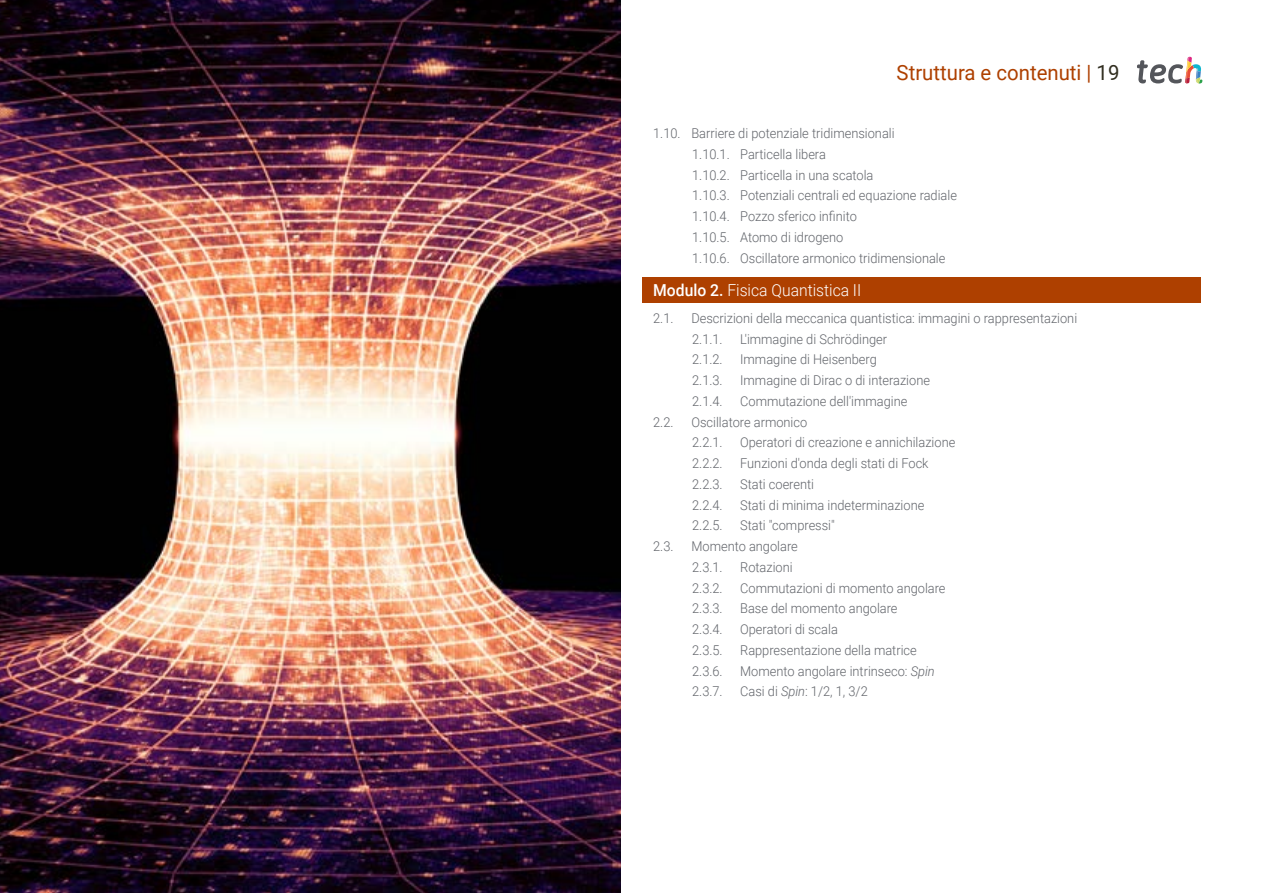
<style>
.page{position:relative;width:1263px;height:893px;background:#fff}
.page>*{position:absolute;margin:0;border:0;box-sizing:border-box;transform-origin:0 0}
.t1{font:21px "Roboto";color:#ae4000}
.t2{font:300 16.5px "Roboto";color:#fff;scale:.95 1}
.t3{font:300 13.5px/20.7px "Roboto";color:#61646a;scale:.95 1}
.s1{color:#312e20}
.s2{font-weight:500}
.s3{font-style:italic}
</style>
<div class="page">
<svg style="left:1137px;top:57px;width:65px;height:27px"></svg>
<div style="left:642px;top:277px;width:559px;height:25px;background:#ae4000"></div>
<img style="left:0;top:0;width:621px;height:893px">
<h1 class="t1" style="left:897px;top:57px;width:224px">Struttura e contenuti | <span class="s1">19</span></h1>
<p class="t3" style="left:692px;top:122px;width:280px;text-indent:-39px">1.10. Barriere di potenziale tridimensionali<br>1.10.1. Particella libera<br>1.10.2. Particella in una scatola<br>1.10.3. Potenziali centrali ed equazione radiale 1.10.4. Pozzo sferico infinito<br>1.10.5. Atomo di idrogeno<br>1.10.6. Oscillatore armonico tridimensionale</p>
<p class="t2" style="left:653px;top:278px;width:221px"><span class="s2">Modulo 2.</span> Fisica Quantistica II</p>
<p class="t3" style="left:653px;top:307px;width:23px">2.1.</p>
<p class="t3" style="left:691px;top:307px;width:408px">Descrizioni della meccanica quantistica: immagini o rappresentazioni<br>2.1.1.</p>
<p class="t3" style="left:740px;top:328px;width:156px">L'immagine di Schrödinger</p>
<p class="t3" style="left:692px;top:349px;width:34px">2.1.2.</p>
<p class="t3" style="left:740px;top:349px;width:145px">Immagine di Heisenberg</p>
<p class="t3" style="left:692px;top:369px;width:34px">2.1.3.</p>
<p class="t3" style="left:740px;top:369px;width:201px">Immagine di Dirac o di interazione</p>
<p class="t3" style="left:692px;top:390px;width:34px">2.1.4.</p>
<p class="t3" style="left:740px;top:390px;width:177px">Commutazione dell'immagine</p>
<p class="t3" style="left:653px;top:411px;width:23px">2.2.</p>
<p class="t3" style="left:691px;top:411px;width:123px">Oscillatore armonico<br>2.2.1.</p>
<p class="t3" style="left:740px;top:432px;width:228px">Operatori di creazione e annichilazione</p>
<p class="t3" style="left:692px;top:452px;width:34px">2.2.2.</p>
<p class="t3" style="left:740px;top:452px;width:200px">Funzioni d'onda degli stati di Fock</p>
<p class="t3" style="left:692px;top:473px;width:34px">2.2.3.</p>
<p class="t3" style="left:740px;top:473px;width:79px">Stati coerenti</p>
<p class="t3" style="left:692px;top:494px;width:34px">2.2.4.</p>
<p class="t3" style="left:740px;top:494px;width:195px">Stati di minima indeterminazione</p>
<p class="t3" style="left:692px;top:515px;width:34px">2.2.5.</p>
<p class="t3" style="left:740px;top:515px;width:101px">Stati "compressi"</p>
<p class="t3" style="left:653px;top:535px;width:23px">2.3.</p>
<p class="t3" style="left:691px;top:535px;width:113px">Momento angolare<br>2.3.1.</p>
<p class="t3" style="left:740px;top:556px;width:57px">Rotazioni</p>
<p class="t3" style="left:692px;top:577px;width:34px">2.3.2.</p>
<p class="t3" style="left:740px;top:577px;width:218px">Commutazioni di momento angolare</p>
<p class="t3" style="left:692px;top:598px;width:34px">2.3.3.</p>
<p class="t3" style="left:740px;top:598px;width:167px">Base del momento angolare</p>
<p class="t3" style="left:692px;top:618px;width:34px">2.3.4.</p>
<p class="t3" style="left:740px;top:618px;width:104px">Operatori di scala</p>
<p class="t3" style="left:692px;top:639px;width:34px">2.3.5.</p>
<p class="t3" style="left:740px;top:639px;width:187px">Rappresentazione della matrice</p>
<p class="t3" style="left:692px;top:660px;width:34px">2.3.6.</p>
<p class="t3" style="left:740px;top:660px;width:206px">Momento angolare intrinseco: <span class="s3">Spin</span></p>
<p class="t3" style="left:692px;top:681px;width:34px">2.3.7.</p>
<p class="t3" style="left:740px;top:681px;width:136px">Casi di <span class="s3">Spin</span>: 1/2, 1, 3/2</p>
</div>
